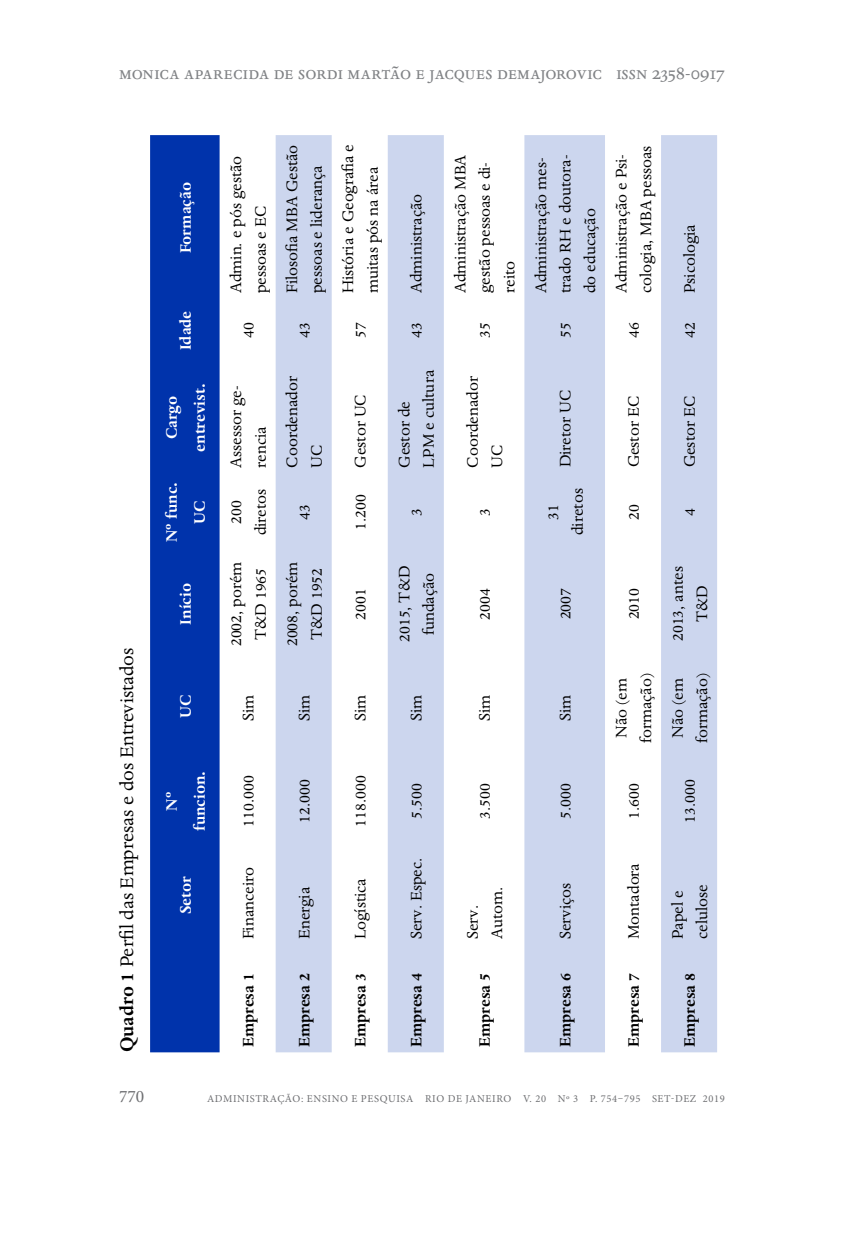
<style>
.page{position:relative;width:844px;height:1241px;background:#fff}
.page>*{position:absolute;margin:0;border:0;box-sizing:border-box;transform-origin:0 0}
.t1{font:21px "Dante MT Std";color:#808285}
.t2{font:21px "Dante MT Std";color:#000}
.t3{font:17.5px/24.5px "Dante MT Std";color:#000}
.t4{font:700 17.5px "Dante MT Std";color:#000}
.t5{font:700 17.5px/28px "Dante MT Std";color:#fff;text-align:center}
.t6{font:17.5px "Minion Pro";color:#6d6e71}
.t7{font:10.5px "Minion Pro";letter-spacing:.06em;color:#6d6e71}
.s1{font-weight:700}
</style>
<div class="page">
<div style="left:150px;top:135px;width:69px;height:917px;background:#0033ab"></div>
<svg style="left:275px;top:135px;width:442px;height:917px;fill:#ccd6ee"></svg>
<p class="t1" style="left:119px;top:60px;width:484px">monica aparecida de sordi martão e jacques demajorovic</p>
<p class="t1" style="left:616px;top:60px;width:110px">issn 2358-0917</p>
<p class="t2" style="left:114px;top:1052px;width:406px;rotate:-90deg"><span class="s1">Quadro 1</span> Perfil das Empresas e dos Entrevistados</p>
<p class="t5" style="left:172px;top:253px;width:73px;rotate:-90deg">Formação</p>
<p class="t5" style="left:172px;top:350px;width:41px;rotate:-90deg">Idade</p>
<p class="t5" style="left:158px;top:451px;width:69px;rotate:-90deg">Cargo entrevist.</p>
<p class="t5" style="left:158px;top:541px;width:61px;rotate:-90deg">Nº func.<br>UC</p>
<p class="t5" style="left:172px;top:624px;width:43px;rotate:-90deg">Início</p>
<p class="t5" style="left:172px;top:717px;width:25px;rotate:-90deg">UC</p>
<p class="t5" style="left:158px;top:831px;width:62px;rotate:-90deg">Nº funcion.</p>
<p class="t5" style="left:172px;top:914px;width:39px;rotate:-90deg">Setor</p>
<p class="t3" style="left:224px;top:293px;width:139px;rotate:-90deg">Admin. e pós gestão pessoas e EC</p>
<p class="t3" style="left:236px;top:338px;width:17px;rotate:-90deg">40</p>
<p class="t3" style="left:224px;top:467px;width:83px;rotate:-90deg">Assessor ge&shy;rencia</p>
<p class="t3" style="left:224px;top:535px;width:48px;text-align:center;rotate:-90deg">200 diretos</p>
<p class="t3" style="left:224px;top:646px;width:86px;text-align:center;rotate:-90deg">2002, porém<br>T&amp;D 1965</p>
<p class="t3" style="left:280px;top:293px;width:150px;rotate:-90deg">Filosofia MBA Gestão pessoas e liderança</p>
<p class="t3" style="left:292px;top:338px;width:17px;rotate:-90deg">43</p>
<p class="t3" style="left:280px;top:467px;width:93px;rotate:-90deg">Coordenador<br>UC</p>
<p class="t3" style="left:292px;top:519px;width:17px;rotate:-90deg">43</p>
<p class="t3" style="left:280px;top:646px;width:86px;text-align:center;rotate:-90deg">2008, porém<br>T&amp;D 1952</p>
<p class="t3" style="left:336px;top:293px;width:151px;rotate:-90deg">História e Geografia e muitas pós na área</p>
<p class="t3" style="left:348px;top:338px;width:17px;rotate:-90deg">57</p>
<p class="t3" style="left:348px;top:467px;width:75px;rotate:-90deg">Gestor UC</p>
<p class="t3" style="left:348px;top:529px;width:37px;rotate:-90deg">1.200</p>
<p class="t3" style="left:348px;top:619px;width:33px;rotate:-90deg">2001</p>
<p class="t3" style="left:404px;top:293px;width:101px;rotate:-90deg">Administração</p>
<p class="t3" style="left:404px;top:338px;width:17px;rotate:-90deg">43</p>
<p class="t3" style="left:392px;top:467px;width:99px;rotate:-90deg">Gestor de<br>LPM e cultura</p>
<p class="t3" style="left:404px;top:515px;width:9px;rotate:-90deg">3</p>
<p class="t3" style="left:392px;top:642px;width:78px;text-align:center;rotate:-90deg">2015, T&amp;D fundação</p>
<p class="t3" style="left:448px;top:293px;width:140px;rotate:-90deg">Administração MBA gestão pessoas e di&shy;reito</p>
<p class="t3" style="left:472px;top:338px;width:17px;rotate:-90deg">35</p>
<p class="t3" style="left:460px;top:467px;width:93px;rotate:-90deg">Coordenador<br>UC</p>
<p class="t3" style="left:472px;top:515px;width:9px;rotate:-90deg">3</p>
<p class="t3" style="left:472px;top:619px;width:33px;rotate:-90deg">2004</p>
<p class="t3" style="left:236px;top:721px;width:28px;rotate:-90deg">Sim</p>
<p class="t3" style="left:292px;top:721px;width:28px;rotate:-90deg">Sim</p>
<p class="t3" style="left:348px;top:721px;width:28px;rotate:-90deg">Sim</p>
<p class="t3" style="left:404px;top:721px;width:28px;rotate:-90deg">Sim</p>
<p class="t3" style="left:472px;top:721px;width:28px;rotate:-90deg">Sim</p>
<p class="t3" style="left:236px;top:826px;width:53px;rotate:-90deg">110.000</p>
<p class="t3" style="left:236px;top:939px;width:74px;rotate:-90deg">Financeiro</p>
<p class="t4" style="left:239px;top:1047px;width:76px;rotate:-90deg">Empresa 1</p>
<p class="t3" style="left:292px;top:822px;width:45px;rotate:-90deg">12.000</p>
<p class="t3" style="left:292px;top:939px;width:54px;rotate:-90deg">Energia</p>
<p class="t4" style="left:295px;top:1047px;width:76px;rotate:-90deg">Empresa 2</p>
<p class="t3" style="left:348px;top:826px;width:53px;rotate:-90deg">118.000</p>
<p class="t3" style="left:348px;top:939px;width:63px;rotate:-90deg">Logística</p>
<p class="t4" style="left:351px;top:1047px;width:76px;rotate:-90deg">Empresa 3</p>
<p class="t3" style="left:404px;top:818px;width:37px;rotate:-90deg">5.500</p>
<p class="t3" style="left:404px;top:939px;width:83px;rotate:-90deg">Serv. Espec.</p>
<p class="t4" style="left:407px;top:1047px;width:76px;rotate:-90deg">Empresa 4</p>
<p class="t3" style="left:472px;top:818px;width:37px;rotate:-90deg">3.500</p>
<p class="t3" style="left:460px;top:939px;width:54px;rotate:-90deg">Serv.<br>Autom.</p>
<p class="t4" style="left:475px;top:1047px;width:76px;rotate:-90deg">Empresa 5</p>
<p class="t3" style="left:528px;top:293px;width:140px;rotate:-90deg">Administração mes&shy;trado RH e doutora&shy;do educação</p>
<p class="t3" style="left:553px;top:338px;width:17px;rotate:-90deg">55</p>
<p class="t3" style="left:609px;top:293px;width:149px;rotate:-90deg">Administração e Psi&shy;cologia, MBA pessoas</p>
<p class="t3" style="left:621px;top:338px;width:17px;rotate:-90deg">46</p>
<p class="t3" style="left:677px;top:293px;width:70px;rotate:-90deg">Psicologia</p>
<p class="t3" style="left:677px;top:338px;width:17px;rotate:-90deg">42</p>
<p class="t3" style="left:553px;top:467px;width:79px;rotate:-90deg">Diretor UC</p>
<p class="t3" style="left:540px;top:535px;width:48px;text-align:center;rotate:-90deg">31 diretos</p>
<p class="t3" style="left:553px;top:619px;width:33px;rotate:-90deg">2007</p>
<p class="t3" style="left:553px;top:721px;width:28px;rotate:-90deg">Sim</p>
<p class="t3" style="left:553px;top:818px;width:37px;rotate:-90deg">5.000</p>
<p class="t3" style="left:553px;top:939px;width:58px;rotate:-90deg">Serviços</p>
<p class="t4" style="left:555px;top:1047px;width:76px;rotate:-90deg">Empresa 6</p>
<p class="t3" style="left:621px;top:467px;width:73px;rotate:-90deg">Gestor EC</p>
<p class="t3" style="left:621px;top:519px;width:17px;rotate:-90deg">20</p>
<p class="t3" style="left:677px;top:467px;width:73px;rotate:-90deg">Gestor EC</p>
<p class="t3" style="left:677px;top:515px;width:9px;rotate:-90deg">4</p>
<p class="t3" style="left:621px;top:619px;width:33px;rotate:-90deg">2010</p>
<p class="t3" style="left:609px;top:742px;width:71px;rotate:-90deg">Não (em formação)</p>
<p class="t3" style="left:621px;top:818px;width:37px;rotate:-90deg">1.600</p>
<p class="t3" style="left:665px;top:641px;width:76px;text-align:center;rotate:-90deg">2013, antes<br>T&amp;D</p>
<p class="t3" style="left:665px;top:742px;width:71px;rotate:-90deg">Não (em formação)</p>
<p class="t3" style="left:677px;top:822px;width:45px;rotate:-90deg">13.000</p>
<p class="t3" style="left:621px;top:939px;width:78px;rotate:-90deg">Montadora</p>
<p class="t4" style="left:624px;top:1047px;width:76px;rotate:-90deg">Empresa 7</p>
<p class="t3" style="left:665px;top:939px;width:56px;rotate:-90deg">Papel e celulose</p>
<p class="t4" style="left:680px;top:1046px;width:76px;rotate:-90deg">Empresa 8</p>
<p class="t6" style="left:119px;top:1084px;width:27px">770</p>
<p class="t7" style="left:207px;top:1091px;width:519px">ADMINISTRAÇÃO: ENSINO E PESQUISA RIO DE JANEIRO V. 20 No 3 P. 754–795 SET-DEZ 2019</p>
</div>
